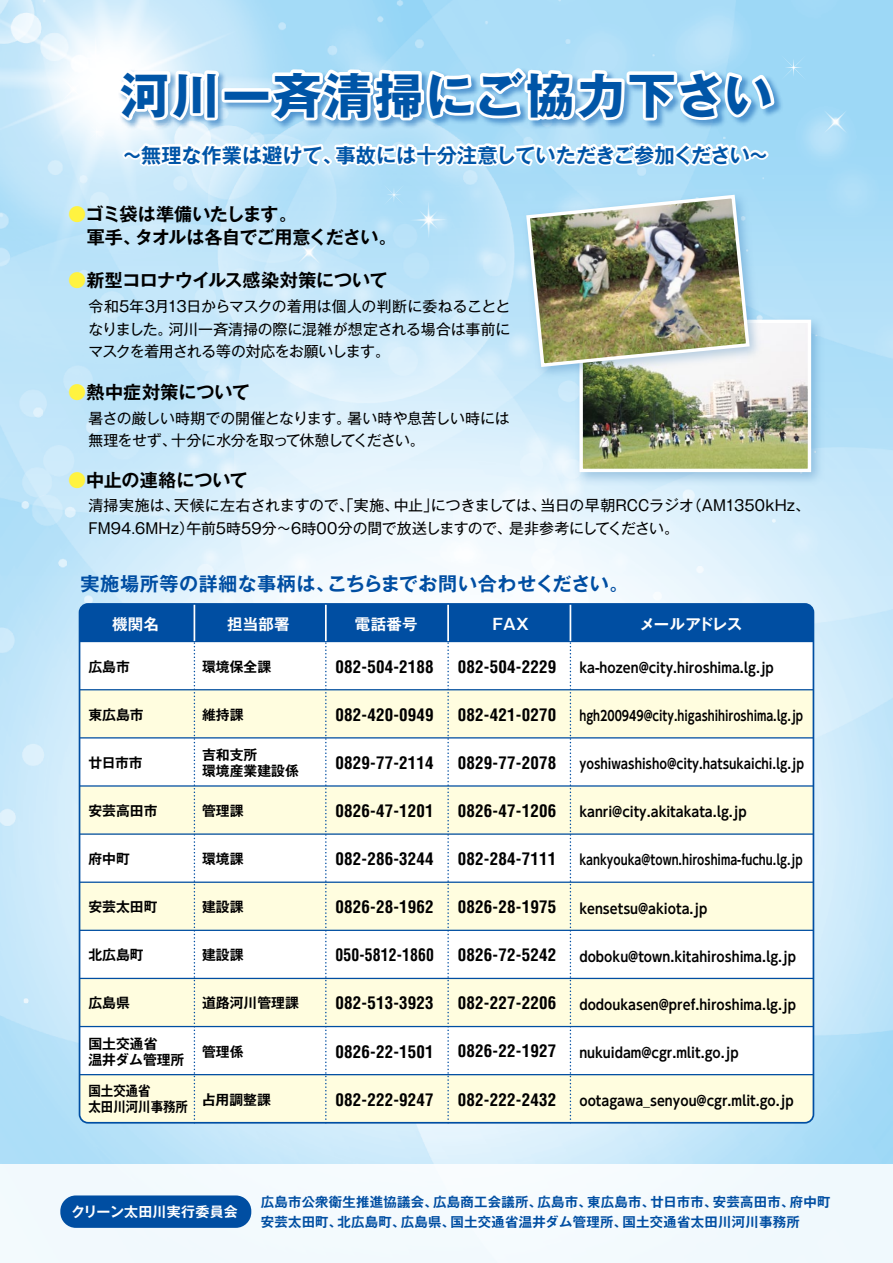
<style>
.page{position:relative;width:893px;height:1263px;background:#fff}
.page>*{position:absolute;margin:0;border:0;box-sizing:border-box;transform-origin:0 0}
.t1{font:700 48.3px "Gothic MB101 Pr 6 N";letter-spacing:.05em;color:#0055a7}
.t2{font:700 20.25px "Gothic MB101 Pr 6 N De";color:#0055a7}
.t3{font:700 19.2px "Gothic MB101 Pr 6 N De";letter-spacing:-.025em;color:#004ea2}
.t4{font:700 19.2px "Gothic MB101 Pr 6 N De";letter-spacing:.03em;color:#004ea2}
.t5{font:700 18px "Gothic MB101 Pr 6 N De";letter-spacing:-.015em;color:#000}
.t6{font:700 18px/23px "Gothic MB101 Pr 6 N De";letter-spacing:-.04em;color:#000}
.t7{font:700 18px "Gothic MB101 Pr 6 N De";letter-spacing:.005em;color:#000}
.t8{font:700 condensed 16.95px "Helvetica";letter-spacing:.01em;color:#000}
.t9{font:700 condensed 16.95px "Helvetica";letter-spacing:.01em;color:#000;scale:.92 1}
.t10{font:700 15.45px "Gothic MB101 Pr 6 N De";letter-spacing:.02em;color:#fff}
.t11{font:700 15.45px "Gothic MB101 Pr 6 N De";letter-spacing:-.06em;color:#fff}
.t12{font:14.85px/22.5px "Gothic MB101 Pr 6 N";letter-spacing:-.01em;color:#000;text-align:right}
.t13{font:14.85px/22.5px "Gothic MB101 Pr 6 N";letter-spacing:-.04em;color:#000}
.t14{font:14.85px "Gothic MB101 Pr 6 N";letter-spacing:.01em;color:#000}
.t15{font:14.85px "Gothic MB101 Pr 6 N";letter-spacing:-.05em;color:#000}
.t16{font:700 13.95px "Gothic MB101 Pr 6 N De";letter-spacing:.02em;color:#fff}
.t17{font:13.8px "UD Shin Go C Oeiz Pr 6 N De B";color:#000}
.t18{font:700 13.8px/15.8px "Gothic MB101 Pr 6 N De";color:#000}
.t19{font:13.8px "UD Shin Go C Oeiz Pr 6 N De B";color:#000;scale:.88 1}
.t20{font:13.8px "UD Shin Go C Oeiz Pr 6 N De B";color:#000;scale:.93 1}
.t21{font:700 13.8px/15.8px "Gothic MB101 Pr 6 N De";color:#000;scale:.9 1}
.t22{font:700 13.35px "Gothic MB101 Pr 6 N De";letter-spacing:.02em;color:#004ea2}
.s1{color:#fff340}
</style>
<div class="page">
<img style="left:0;top:0;width:893px;height:1164px">
<img style="left:531px;top:263px;width:307px;height:236px">
<img style="left:583px;top:324px;width:224px;height:144px">
<div style="left:579px;top:320px;width:232px;height:152px;border:3px solid #fff"></div>
<img style="left:503px;top:369px;width:266px;height:28px">
<svg style="left:824px;top:110px;width:23px;height:23px"></svg>
<div style="left:794px;top:55px;width:13px;height:12px;background:#9dd8f6"></div>
<div style="left:781px;top:55px;width:12px;height:12px;background:#9dd8f6"></div>
<div style="left:781px;top:68px;width:12px;height:13px;background:#9dd8f6"></div>
<div style="left:794px;top:68px;width:13px;height:13px;background:#9dd8f6"></div>
<svg style="left:784px;top:58px;width:19px;height:19px"></svg>
<div style="left:0;top:1164px;width:893px;height:99px;background:#f3fafd"></div>
<div style="left:80px;top:604px;width:733px;height:519px;background:#fff;border-radius:9px"></div>
<div style="left:80px;top:690px;width:733px;height:48px;background:#fffddf"></div>
<div style="left:80px;top:786px;width:733px;height:48px;background:#fffddf"></div>
<div style="left:80px;top:882px;width:733px;height:48px;background:#fffddf"></div>
<div style="left:80px;top:978px;width:733px;height:48px;background:#fffddf"></div>
<div style="left:80px;top:1075px;width:733px;height:48px;background:#fffddf"></div>
<div style="left:80px;top:604px;width:733px;height:38px;background:#004ea2"></div>
<hr style="left:80px;top:1074px;width:733px;height:1px;background:#004ea2">
<hr style="left:80px;top:1026px;width:733px;height:1px;background:#004ea2">
<hr style="left:80px;top:978px;width:733px;height:1px;background:#004ea2">
<hr style="left:80px;top:930px;width:733px;height:1px;background:#004ea2">
<hr style="left:80px;top:881px;width:733px;height:2px;background:#004ea2">
<hr style="left:80px;top:833px;width:733px;height:2px;background:#004ea2">
<hr style="left:80px;top:785px;width:733px;height:2px;background:#004ea2">
<hr style="left:80px;top:737px;width:733px;height:1px;background:#004ea2">
<hr style="left:80px;top:689px;width:733px;height:1px;background:#004ea2">
<svg style="left:194px;top:642px;width:1px;height:478px"></svg>
<hr style="left:194px;top:604px;width:1px;height:38px;background:#fff">
<svg style="left:325px;top:642px;width:2px;height:478px"></svg>
<hr style="left:325px;top:604px;width:2px;height:38px;background:#fff">
<svg style="left:447px;top:642px;width:2px;height:478px"></svg>
<hr style="left:447px;top:604px;width:2px;height:38px;background:#fff">
<svg style="left:570px;top:642px;width:1px;height:478px"></svg>
<hr style="left:570px;top:604px;width:1px;height:38px;background:#fff">
<hr style="left:80px;top:641px;width:733px;height:1px;background:#004ea2">
<svg style="left:62px;top:35px;width:716px;height:334px"></svg>
<div style="left:60px;top:1195px;width:191px;height:33px;background:#004ea2;border-radius:15px"></div>
<h1 class="t1" style="left:121px;top:55px;width:653px">河川一斉清掃にご協力下さい</h1>
<p class="t2" style="left:336px;top:138px;width:435px">事故には十分注意していただきご参加ください~</p>
<p class="t2" style="left:122px;top:138px;width:222px">～無理な作業は避けて、</p>
<p class="t6" style="left:135px;top:202px;width:264px;text-indent:-66px"><span class="s1">●</span>ゴミ袋は準備いたします。<br>タオルは各自でご用意ください。</p>
<p class="t5" style="left:68px;top:222px;width:74px">　軍手、</p>
<p class="t5" style="left:68px;top:265px;width:321px"><span class="s1">●</span>新型コロナウイルス感染対策について</p>
<p class="t12" style="left:88px;top:294px;width:423px">令和5年3月13日からマスクの着用は個人の判断に委ねることと河川一斉清掃の際に混雑が想定される場合は事前に</p>
<p class="t13" style="left:88px;top:317px;width:303px">なりました。<br>マスクを着用される等の対応をお願いします。</p>
<p class="t7" style="left:68px;top:377px;width:183px"><span class="s1">●</span>熱中症対策について</p>
<p class="t12" style="left:347px;top:406px;width:164px">暑い時や息苦しい時には</p>
<p class="t13" style="left:171px;top:406px;width:255px;text-indent:-83px">暑さの厳しい時期での開催となります。<br>十分に水分を取って休憩してください。</p>
<p class="t12" style="left:88px;top:428px;width:90px">無理をせず、</p>
<p class="t5" style="left:68px;top:465px;width:181px"><span class="s1">●</span>中止の連絡について</p>
<p class="t12" style="left:541px;top:493px;width:155px">当日の早朝RCCラジオ</p>
<p class="t12" style="left:687px;top:493px;width:125px">（AM1350kHz、</p>
<p class="t14" style="left:174px;top:493px;width:226px">天候に左右されますので、「実施、</p>
<p class="t12" style="left:394px;top:493px;width:46px">中止」</p>
<p class="t12" style="left:88px;top:493px;width:93px">清掃実施は、</p>
<p class="t12" style="left:431px;top:493px;width:117px">につきましては、</p>
<p class="t14" style="left:88px;top:516px;width:107px">FM94.6MHz）</p>
<p class="t12" style="left:186px;top:516px;width:327px">午前5時59分～6時00分の間で放送しますので、</p>
<p class="t15" style="left:509px;top:516px;width:171px">是非参考にしてください。</p>
<p class="t3" style="left:327px;top:567px;width:303px">こちらまでお問い合わせください。</p>
<p class="t4" style="left:81px;top:567px;width:256px">実施場所等の詳細な事柄は、</p>
<p class="t10" style="left:112px;top:611px;width:48px">機関名</p>
<p class="t10" style="left:227px;top:611px;width:64px">担当部署</p>
<p class="t10" style="left:355px;top:611px;width:64px">電話番号</p>
<p class="t10" style="left:490px;top:611px;width:42px">ＦＡＸ</p>
<p class="t11" style="left:640px;top:611px;width:104px">メールアドレス</p>
<p class="t18" style="left:88px;top:658px;width:43px">広島市</p>
<p class="t18" style="left:88px;top:706px;width:57px">東広島市</p>
<p class="t18" style="left:88px;top:754px;width:56px">廿日市市</p>
<p class="t18" style="left:88px;top:802px;width:71px">安芸高田市</p>
<p class="t18" style="left:88px;top:850px;width:43px">府中町</p>
<p class="t18" style="left:88px;top:898px;width:71px">安芸太田町</p>
<p class="t18" style="left:88px;top:947px;width:57px">北広島町</p>
<p class="t18" style="left:88px;top:995px;width:43px">広島県</p>
<p class="t18" style="left:88px;top:1035px;width:97px">国土交通省<br>温井ダム管理所</p>
<p class="t21" style="left:88px;top:1083px;width:112px">国土交通省<br>太田川河川事務所</p>
<p class="t18" style="left:202px;top:658px;width:71px">環境保全課</p>
<p class="t18" style="left:202px;top:706px;width:43px">維持課</p>
<p class="t18" style="left:202px;top:746px;width:98px">吉和支所<br>環境産業建設係</p>
<p class="t18" style="left:202px;top:802px;width:43px">管理課</p>
<p class="t18" style="left:202px;top:850px;width:43px">環境課</p>
<p class="t18" style="left:202px;top:898px;width:43px">建設課</p>
<p class="t18" style="left:202px;top:947px;width:43px">建設課</p>
<p class="t18" style="left:202px;top:995px;width:98px">道路河川管理課</p>
<p class="t18" style="left:202px;top:1043px;width:43px">管理係</p>
<p class="t18" style="left:202px;top:1091px;width:70px">占用調整課</p>
<p class="t8" style="left:336px;top:656px;width:100px">082-504-2188</p>
<p class="t8" style="left:336px;top:704px;width:100px">082-420-0949</p>
<p class="t8" style="left:336px;top:752px;width:100px">0829-77-2114</p>
<p class="t8" style="left:336px;top:800px;width:100px">0826-47-1201</p>
<p class="t8" style="left:336px;top:848px;width:100px">082-286-3244</p>
<p class="t8" style="left:336px;top:897px;width:100px">0826-28-1962</p>
<p class="t9" style="left:336px;top:945px;width:108px">050-5812-1860</p>
<p class="t8" style="left:336px;top:993px;width:100px">082-513-3923</p>
<p class="t8" style="left:336px;top:1041px;width:100px">0826-22-1501</p>
<p class="t8" style="left:336px;top:1089px;width:100px">082-222-9247</p>
<p class="t8" style="left:458px;top:656px;width:100px">082-504-2229</p>
<p class="t8" style="left:458px;top:704px;width:100px">082-421-0270</p>
<p class="t8" style="left:458px;top:752px;width:100px">0829-77-2078</p>
<p class="t8" style="left:458px;top:800px;width:100px">0826-47-1206</p>
<p class="t8" style="left:458px;top:848px;width:100px">082-284-7111</p>
<p class="t8" style="left:458px;top:897px;width:100px">0826-28-1975</p>
<p class="t8" style="left:458px;top:945px;width:100px">0826-72-5242</p>
<p class="t8" style="left:458px;top:993px;width:100px">082-227-2206</p>
<p class="t8" style="left:458px;top:1041px;width:100px">0826-22-1927</p>
<p class="t8" style="left:458px;top:1089px;width:100px">082-222-2432</p>
<p class="t17" style="left:579px;top:657px;width:196px">ka-hozen@city.hiroshima.lg.jp</p>
<p class="t19" style="left:579px;top:705px;width:256px">hgh200949@city.higashihiroshima l g. .jp</p>
<p class="t20" style="left:579px;top:753px;width:243px">yoshiwashisho@city.hatsukaichi l g. .jp</p>
<p class="t17" style="left:579px;top:801px;width:169px">kanri@city.akitakata.lg.jp</p>
<p class="t19" style="left:579px;top:849px;width:255px">kankyouka@town.hiroshima-fuchu l g. .jp</p>
<p class="t17" style="left:579px;top:897px;width:129px">kensetsu@akiota.jp</p>
<p class="t17" style="left:579px;top:945px;width:218px">doboku@town.kitahiroshima.lg.jp</p>
<p class="t17" style="left:579px;top:993px;width:218px">dodoukasen@pref.hiroshima.lg.jp</p>
<p class="t17" style="left:579px;top:1041px;width:161px">nukuidam@cgr.mlit.go.jp</p>
<p class="t17" style="left:579px;top:1090px;width:216px">ootagawa_senyou@cgr.mlit.go.jp</p>
<p class="t16" style="left:71px;top:1200px;width:168px">クリーン太田川実行委員会</p>
<p class="t22" style="left:261px;top:1191px;width:179px">広島市公衆衛生推進協議会、</p>
<p class="t22" style="left:433px;top:1191px;width:111px">広島商工会議所、</p>
<p class="t22" style="left:538px;top:1191px;width:56px">広島市、</p>
<p class="t22" style="left:587px;top:1191px;width:70px">東広島市、</p>
<p class="t22" style="left:713px;top:1191px;width:83px">安芸高田市、</p>
<p class="t22" style="left:790px;top:1191px;width:42px">府中町</p>
<p class="t22" style="left:650px;top:1191px;width:69px">廿日市市、</p>
<p class="t22" style="left:451px;top:1211px;width:178px">国土交通省温井ダム管理所、</p>
<p class="t22" style="left:338px;top:1211px;width:70px">北広島町、</p>
<p class="t22" style="left:401px;top:1211px;width:56px">広島県、</p>
<p class="t22" style="left:622px;top:1211px;width:179px">国土交通省太田川河川事務所</p>
<p class="t22" style="left:261px;top:1211px;width:83px">安芸太田町、</p>
</div>
